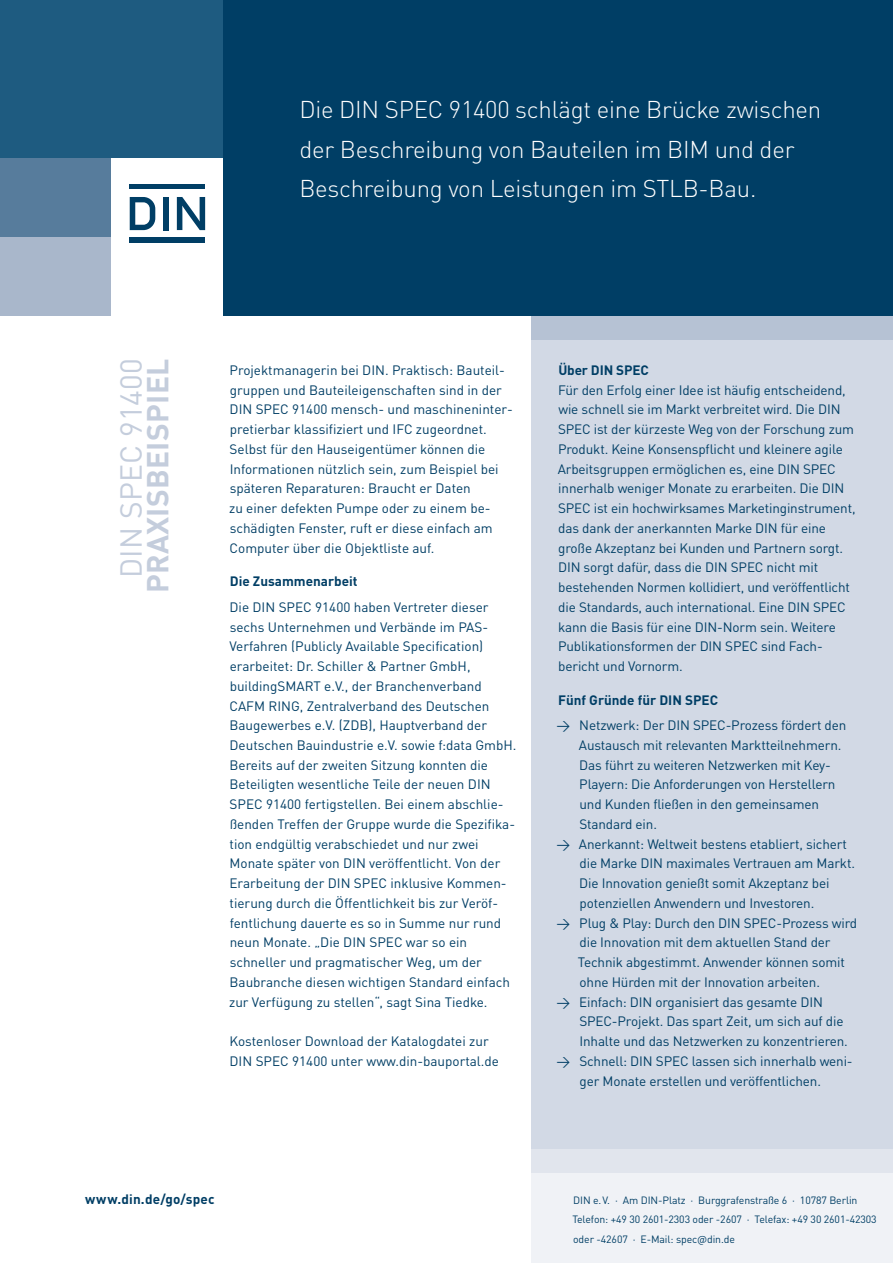
<style>
.page{position:relative;width:893px;height:1263px;background:#fff}
.page>*{position:absolute;margin:0;border:0;box-sizing:border-box;transform-origin:0 0}
.t1{font:700 30px "DINOT";letter-spacing:.01em;color:#c4cddc}
.t2{font:30px "DINOT";letter-spacing:.01em;color:#c4cddc}
.t3{font:300 24px/39.5px "DINOT";letter-spacing:-.01em;color:#fff}
.t4{font:13.5px/19.8px "DINOT";letter-spacing:-.01em;color:#003e65}
.t5{font:700 13.5px "DINOT";color:#003e65}
.t6{font:10.5px/19.8px "DINOT";letter-spacing:-.01em;color:#003e65}
</style>
<div class="page">
<div style="left:0;top:0;width:112px;height:316px;background:#a9b7cb"></div>
<div style="left:0;top:0;width:112px;height:237px;background:#577c9c"></div>
<div style="left:0;top:0;width:223px;height:158px;background:#1e5b80"></div>
<div style="left:223px;top:0;width:670px;height:316px;background:#003e65"></div>
<div style="left:531px;top:1173px;width:362px;height:90px;background:#f0f2f6"></div>
<div style="left:531px;top:339px;width:362px;height:810px;background:#d2d9e5"></div>
<div style="left:531px;top:1149px;width:362px;height:24px;background:#e1e5ed"></div>
<div style="left:531px;top:316px;width:362px;height:23px;background:#b6c2d4"></div>
<svg style="left:130px;top:197px;width:25px;height:33px"></svg>
<div style="left:130px;top:184px;width:75px;height:5px;background:#003e65"></div>
<div style="left:163px;top:197px;width:5px;height:33px;background:#003e65"></div>
<svg style="left:177px;top:197px;width:28px;height:33px"></svg>
<div style="left:130px;top:238px;width:75px;height:5px;background:#003e65"></div>
<h2 class="t3" style="left:299px;top:88px;width:523px">Die DIN SPEC 91400 schlägt eine Brücke zwischen der Beschreibung von Bauteilen im BIM und der<br>Beschreibung von Leistungen im STLB-Bau.</h2>
<h1 class="t2" style="left:112px;top:578px;width:221px;rotate:-90deg">DIN SPEC 91400</h1>
<h1 class="t1" style="left:134px;top:593px;width:236px;rotate:-90deg">PRAXISBEISPIEL</h1>
<p class="t4" style="left:229px;top:360px;width:285px">Projektmanagerin bei DIN. Praktisch: Bauteil&shy;gruppen und Bauteileigenschaften sind in der DIN SPEC 91400 mensch- und maschineninter&shy;pretierbar klassifiziert und IFC zugeordnet.<br>Selbst für den Hauseigentümer können die Informationen nützlich sein, zum Beispiel bei späteren Reparaturen: Braucht er Daten<br>zu einer defekten Pumpe oder zu einem be&shy;schädigten Fenster, ruft er diese einfach am Computer über die Objektliste auf.</p>
<p class="t5" style="left:230px;top:571px;width:129px">Die Zusammenarbeit</p>
<p class="t4" style="left:229px;top:597px;width:289px">Die DIN SPEC 91400 haben Vertreter dieser sechs Unternehmen und Verbände im PAS-Verfahren (Publicly Available Specification) erarbeitet: Dr. Schiller &amp; Partner GmbH, buildingSMART e.V., der Branchenverband CAFM RING, Zentralverband des Deutschen Baugewerbes e.V. (ZDB), Hauptverband der Deutschen Bauindustrie e.V. sowie f:data GmbH.<br>Bereits auf der zweiten Sitzung konnten die Beteiligten wesentliche Teile der neuen DIN SPEC 91400 fertigstellen. Bei einem abschlie&shy;ßenden Treffen der Gruppe wurde die Spezifika&shy;tion endgültig verabschiedet und nur zwei Monate später von DIN veröffentlicht. Von der Erarbeitung der DIN SPEC inklusive Kommen&shy;tierung durch die Öffentlichkeit bis zur Veröf&shy;fentlichung dauerte es so in Summe nur rund neun Monate. „Die DIN SPEC war so ein schneller und pragmatischer Weg, um der Baubranche diesen wichtigen Standard einfach zur Verfügung zu stellen“, sagt Sina Tiedke.</p>
<p class="t4" style="left:230px;top:1031px;width:271px">Kostenloser Download der Katalogdatei zur<br>DIN SPEC 91400 unter www.din-bauportal.de</p>
<p class="t5" style="left:558px;top:359px;width:92px">Über DIN SPEC</p>
<p class="t4" style="left:558px;top:380px;width:299px">Für den Erfolg einer Idee ist häufig entscheidend, wie schnell sie im Markt verbreitet wird. Die DIN SPEC ist der kürzeste Weg von der Forschung zum Produkt. Keine Konsenspflicht und kleinere agile Arbeitsgruppen ermöglichen es, eine DIN SPEC innerhalb weniger Monate zu erarbeiten. Die DIN SPEC ist ein hochwirksames Marketinginstrument, das dank der anerkannten Marke DIN für eine große Akzeptanz bei Kunden und Partnern sorgt.<br>DIN sorgt dafür, dass die DIN SPEC nicht mit bestehenden Normen kollidiert, und veröffentlicht die Standards, auch international. Eine DIN SPEC kann die Basis für eine DIN-Norm sein. Weitere Publikationsformen der DIN SPEC sind Fach&shy;bericht und Vornorm.</p>
<p class="t5" style="left:558px;top:689px;width:161px">Fünf Gründe für DIN SPEC</p>
<p class="t4" style="left:579px;top:715px;width:269px;text-indent:-23px">→ Netzwerk: Der DIN SPEC-Prozess fördert den Austausch mit relevanten Marktteilnehmern.<br>Das führt zu weiteren Netzwerken mit Key-Playern: Die Anforderungen von Herstellern und Kunden fließen in den gemeinsamen Standard ein.</p>
<p class="t4" style="left:579px;top:834px;width:277px;text-indent:-23px">→ Anerkannt: Weltweit bestens etabliert, sichert die Marke DIN maximales Vertrauen am Markt.<br>Die Innovation genießt somit Akzeptanz bei potenziellen Anwendern und Investoren.</p>
<p class="t4" style="left:578px;top:913px;width:281px;text-indent:-22px">→ Plug &amp; Play: Durch den DIN SPEC-Prozess wird die Innovation mit dem aktuellen Stand der Technik abgestimmt. Anwender können somit ohne Hürden mit der Innovation arbeiten.</p>
<p class="t4" style="left:579px;top:991px;width:270px;text-indent:-23px">→ Einfach: DIN organisiert das gesamte DIN<br>SPEC-Projekt. Das spart Zeit, um sich auf die<br>Inhalte und das Netzwerken zu konzentrieren.</p>
<p class="t4" style="left:579px;top:1051px;width:275px;text-indent:-23px">→ Schnell: DIN SPEC lassen sich innerhalb weni&shy;ger Monate erstellen und veröffentlichen.</p>
<p class="t5" style="left:85px;top:1188px;width:131px">www.din.de/go/spec</p>
<p class="t6" style="left:572px;top:1190px;width:306px">DIN e.V. · Am DIN-Platz · Burggrafenstraße 6 · 10787 Berlin<br>Telefon: +49 30 2601-2303 oder -2607 · Telefax: +49 30 2601-42303 oder -42607 · E-Mail: spec@din.de</p>
</div>
